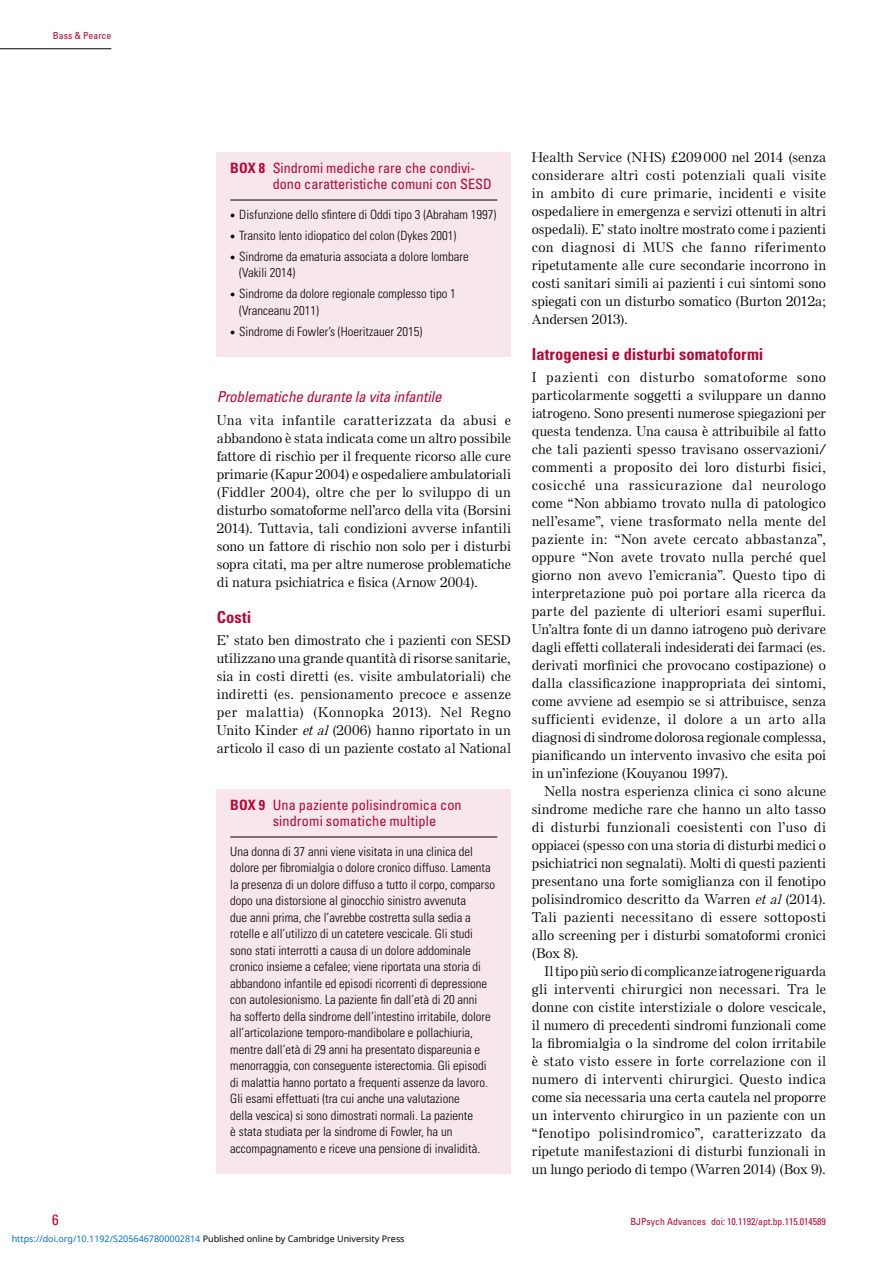
<style>
.page{position:relative;width:893px;height:1263px;background:#fff}
.page>*{position:absolute;margin:0;border:0;box-sizing:border-box;transform-origin:0 0}
.t1{font:700 condensed 16.5px "Univers LT Std";letter-spacing:.005em;color:#b30838}
.t2{font:italic condensed 15px "Univers LT Std";letter-spacing:-.005em;color:#b30838}
.t3{font:condensed 15px "Univers LT Std";color:#b30838}
.t4{font:condensed 14.25px/16.5px "Univers LT Std";color:#b30838}
.t5{font:500 13.5px/18px "Else NPL Std";letter-spacing:.015em;color:#000;text-align:justify}
.t6{font:300 condensed 12.75px/16.5px "Univers LT Std";color:#000}
.t7{font:condensed 9.75px "Univers LT Std";color:#b30838}
.t8{font:9px "Noto Sans";color:#0172cf}
.s1{font-weight:700}
.s2{font-family:"Newspaper Pi BT";font-weight:400;font-stretch:normal;font-size:7.5px}
.s3{font-style:italic}
.s4{color:#000}
</style>
<div class="page">
<hr style="left:0;top:49px;width:111px;height:1px;background:#000">
<div style="left:217px;top:789px;width:294px;height:385px;background:#f7e6eb"></div>
<hr style="left:230px;top:837px;width:267px;height:1px;background:#000">
<div style="left:217px;top:152px;width:294px;height:205px;background:#f7e6eb"></div>
<hr style="left:230px;top:200px;width:267px;height:1px;background:#000">
<p class="t7" style="left:53px;top:30px;width:60px">Bass &amp; Pearce</p>
<p class="t4" style="left:273px;top:159px;width:221px;text-indent:-42px"><span class="s1">BOX 8</span> Sindromi mediche rare che condivi&shy;dono caratteristiche comuni con SESD</p>
<p class="t6" style="left:230px;top:206px;width:267px"><span class="s2">•</span> Disfunzione dello sfintere di Oddi tipo 3 (Abraham 1997)</p>
<p class="t6" style="left:230px;top:227px;width:228px"><span class="s2">•</span> Transito lento idiopatico del colon (Dykes 2001)</p>
<p class="t6" style="left:239px;top:248px;width:231px;text-indent:-9px"><span class="s2">•</span> Sindrome da ematuria associata a dolore lombare (Vakili 2014)</p>
<p class="t6" style="left:239px;top:286px;width:218px;text-indent:-9px"><span class="s2">•</span> Sindrome da dolore regionale complesso tipo 1 (Vranceanu 2011)</p>
<p class="t6" style="left:230px;top:323px;width:193px"><span class="s2">•</span> Sindrome di Fowler’s (Hoeritzauer 2015)</p>
<p class="t2" style="left:217px;top:387px;width:226px">Problematiche durante la vita infantile</p>
<p class="t5" style="left:217px;top:411px;width:296px">Una vita infantile caratterizzata da abusi e abbandono è stata indicata come un altro possibile fattore di rischio per il frequente ricorso alle cure primarie (Kapur 2004) e ospedaliere ambulatoriali (Fiddler 2004), oltre che per lo sviluppo di un disturbo somatoforme nell’arco della vita (Borsini 2014). Tuttavia, tali condizioni avverse infantili sono un fattore di rischio non solo per i disturbi sopra citati, ma per altre numerose problematiche di natura psichiatrica e fisica (Arnow 2004).</p>
<p class="t1" style="left:217px;top:607px;width:36px">Costi</p>
<p class="t5" style="left:217px;top:631px;width:296px">E’ stato ben dimostrato che i pazienti con SESD utilizzano una grande quantità di risorse sanitarie, sia in costi diretti (es. visite ambulatoriali) che indiretti (es. pensionamento precoce e assenze per malattia) (Konnopka 2013). Nel Regno Unito Kinder <span class="s3">etal</span>(2006) hanno riportato in un articolo il caso di un paziente costato al National</p>
<p class="t4" style="left:273px;top:796px;width:191px;text-indent:-42px"><span class="s1">BOX 9</span> Una paziente polisindromica con sindromi somatiche multiple</p>
<p class="t6" style="left:230px;top:843px;width:266px">Una donna di 37 anni viene visitata in una clinica del dolore per fibromialgia o dolore cronico diffuso. Lamenta la presenza di un dolore diffuso a tutto il corpo, comparso dopo una distorsione al ginocchio sinistro avvenuta<br>due anni prima, che l’avrebbe costretta sulla sedia a rotelle e all’utilizzo di un catetere vescicale. Gli studi sono stati interrotti a causa di un dolore addominale cronico insieme a cefalee; viene riportata una storia di abbandono infantile ed episodi ricorrenti di depressione con autolesionismo. La paziente fin dall’età di 20 anni<br>ha sofferto della sindrome dell’intestino irritabile, dolore all’articolazione temporo-mandibolare e pollachiuria, mentre dall’età di 29 anni ha presentato dispareunia e menorraggia, con conseguente isterectomia. Gli episodi di malattia hanno portato a frequenti assenze da lavoro.<br>Gli esami effettuati (tra cui anche una valutazione<br>della vescica) si sono dimostrati normali. La paziente<br>è stata studiata per la sindrome di Fowler, ha un accompagnamento e riceve una pensione di invalidità.</p>
<p class="t5" style="left:532px;top:148px;width:296px">Health Service (NHS) £209 000 nel 2014 (senza considerare altri costi potenziali quali visite in ambito di cure primarie, incidenti e visite ospedaliere in emergenza e servizi ottenuti in altri ospedali). E’ stato inoltre mostrato come i pazienti con diagnosi di MUS che fanno riferimento ripetutamente alle cure secondarie incorrono in costi sanitari simili ai pazienti i cui sintomi sono spiegati con un disturbo somatico (Burton 2012a; Andersen 2013).</p>
<p class="t1" style="left:532px;top:344px;width:233px">Iatrogenesi e disturbi somatoformi</p>
<p class="t5" style="left:532px;top:368px;width:296px">I pazienti con disturbo somatoforme sono particolarmente soggetti a sviluppare un danno iatrogeno. Sono presenti numerose spiegazioni per questa tendenza. Una causa è attribuibile al fatto che tali pazienti spesso travisano osservazioni/ commenti a proposito dei loro disturbi fisici, cosicché una rassicurazione dal neurologo come “Non abbiamo trovato nulla di patologico nell’esame”, viene trasformato nella mente del paziente in: “Non avete cercato abbastanza”, oppure “Non avete trovato nulla perché quel giorno non avevo l’emicrania”. Questo tipo di interpretazione può poi portare alla ricerca da parte del paziente di ulteriori esami superflui.<br>Un’altra fonte di un danno iatrogeno può derivare dagli effetti collaterali indesiderati dei farmaci (es. derivati morfinici che provocano costipazione) o dalla classificazione inappropriata dei sintomi, come avviene ad esempio se si attribuisce, senza sufficienti evidenze, il dolore a un arto alla diagnosi di sindrome dolorosa regionale complessa, pianificando un intervento invasivo che esita poi in un’infezione (Kouyanou 1997).</p>
<p class="t5" style="left:532px;top:782px;width:296px;text-indent:13px">Nella nostra esperienza clinica ci sono alcune sindrome mediche rare che hanno un alto tasso di disturbi funzionali coesistenti con l’uso di oppiacei (spesso con una storia di disturbi medici o psichiatrici non segnalati). Molti di questi pazienti presentano una forte somiglianza con il fenotipo polisindromico descritto da Warren <span class="s3">etal</span>(2014).<br>Tali pazienti necessitano di essere sottoposti allo screening per i disturbi somatoformi cronici (Box 8).</p>
<p class="t5" style="left:532px;top:962px;width:296px;text-indent:13px">Il tipo più serio di complicanze iatrogene riguarda gli interventi chirurgici non necessari. Tra le donne con cistite interstiziale o dolore vescicale, il numero di precedenti sindromi funzionali come la fibromialgia o la sindrome del colon irritabile è stato visto essere in forte correlazione con il numero di interventi chirurgici. Questo indica come sia necessaria una certa cautela nel proporre un intervento chirurgico in un paziente con un “fenotipo polisindromico”, caratterizzato da ripetute manifestazioni di disturbi funzionali in un lungo periodo di tempo (Warren 2014) (Box 9).</p>
<p class="t3" style="left:52px;top:1210px;width:8px">6</p>
<p class="t7" style="left:630px;top:1216px;width:197px">BJPsych Advances doi: 10.1192/apt.bp.115.014589</p>
<p class="t8" style="left:12px;top:1232px;width:394px">https://doi.org/10.1192/S2056467800002814 <span class="s4">Published online by Cambridge University Press</span></p>
</div>
